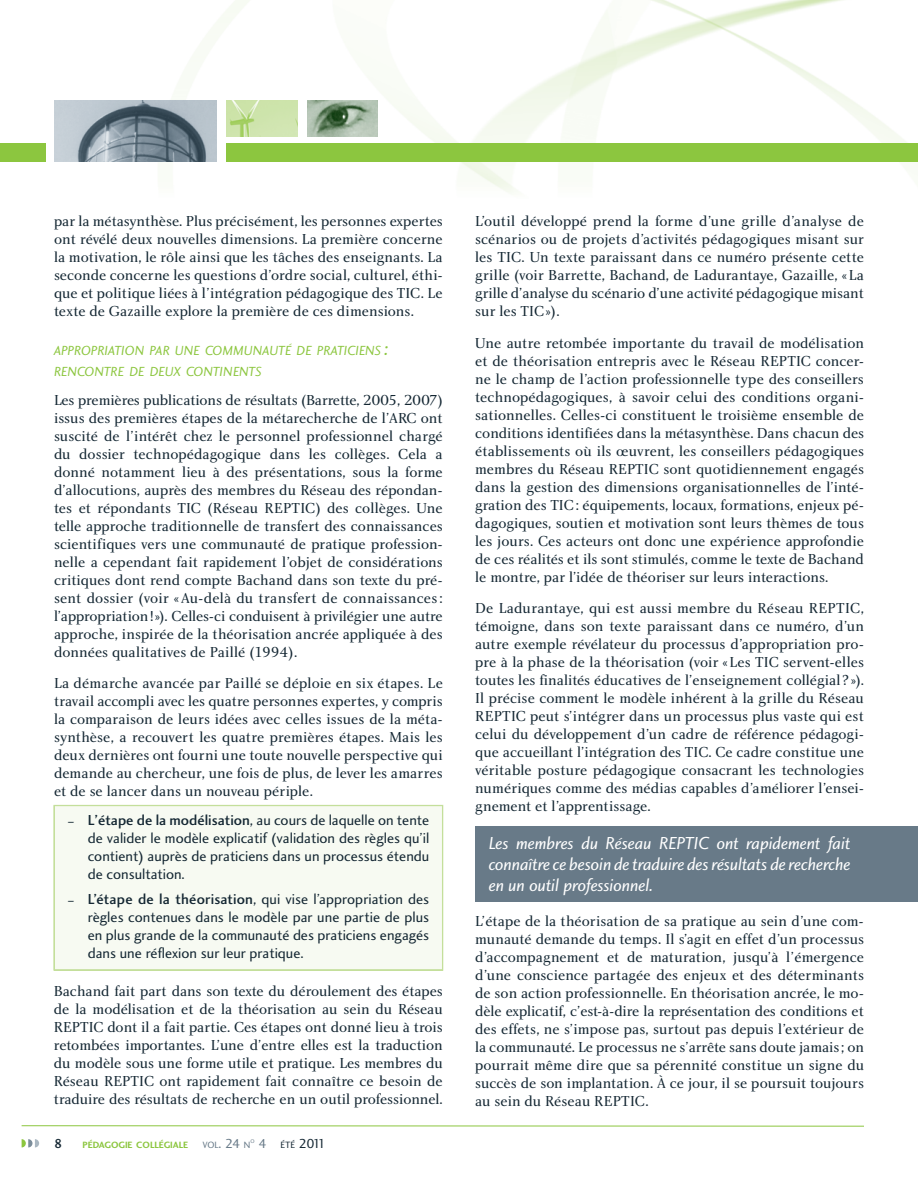
<style>
.page{position:relative;width:918px;height:1188px;background:#fff}
.page>*{position:absolute;margin:0;border:0;box-sizing:border-box;transform-origin:0 0}
.t1{font:18px/21px "Charlotte Sans Book Italic Plain";letter-spacing:-.01em;color:#fff;text-align:justify}
.t2{font:15px/18px "Charlotte Book Plain";color:#142733;text-align:justify}
.t3{font:15px/18px "Charlotte Sans Book Plain";color:#142733;text-align:justify}
.t4{font:13.65px/21px "Charlotte Sans Book Italic Plain";letter-spacing:-.005em;color:#8cc63f}
.t5{font:13.5px "Charlotte Sans Book Plain";color:#142733}
.t6{font:13.5px "Charlotte Sans Medium Plain";color:#142733}
.t7{font:9.45px "Charlotte Sans Bold Plain";color:#8cc63f}
.t8{font:9.45px "Charlotte Sans Book Plain";color:#687a88}
.t9{font:5.55px "Charlotte Sans Book Plain";color:#687a88}
.s1{font-size:19.5px}
.s2{font-family:"Charlotte Sans Medium Plain";font-size:12px}
.s3{font-family:"Charlotte Sans Medium Plain"}
.s4{font-size:13.5px}
.s5{color:#687a88}
.s6{font-size:9.45px}
</style>
<div class="page">
<img style="left:0;top:0;width:918px;height:193px">
<div style="left:54px;top:805px;width:389px;height:165px;background:#f7faf2"></div>
<img style="left:55px;top:101px;width:162px;height:61px">
<img style="left:307px;top:101px;width:71px;height:36px">
<img style="left:227px;top:101px;width:70px;height:36px">
<div style="left:475px;top:826px;width:443px;height:76px;background:#687a88"></div>
<hr style="left:22px;top:1125px;width:842px;height:2px;background:#8cc63f">
<div style="left:227px;top:144px;width:691px;height:18px;background:#8cc63f"></div>
<div style="left:0;top:144px;width:46px;height:18px;background:#8cc63f"></div>
<svg style="left:22px;top:1139px;width:17px;height:9px"></svg>
<p class="t2" style="left:54px;top:213px;width:390px">par la métasynthèse. Plus précisément, les personnes expertes ont révélé deux nouvelles dimensions. La première concerne la motivation, le rôle ainsi que les tâches des enseignants. La seconde concerne les questions d’ordre social, culturel, éthi&shy;que et politique liées à l’intégration pédagogique des TIC. Le texte de Gazaille explore la première de ces dimensions.</p>
<p class="t4" style="left:54px;top:342px;width:336px">APPROPRIATION PAR UNE COMMUNAUTÉ DE PRATICIENS <span class="s1">:<br></span>RENCONTRE DE DEUX CONTINENTS</p>
<p class="t2" style="left:54px;top:392px;width:390px">Les premières publications de résultats (Barrette, 2005, 2007) issus des premières étapes de la métarecherche de l’ARC ont suscité de l’intérêt chez le personnel professionnel chargé du dossier technopédagogique dans les collèges. Cela a donné notamment lieu à des présentations, sous la forme d’allocutions, auprès des membres du Réseau des répondan&shy;tes et répondants TIC (Réseau REPTIC) des collèges. Une telle approche traditionnelle de transfert des connaissances scientifiques vers une communauté de pratique profession&shy;nelle a cependant fait rapidement l’objet de considérations critiques dont rend compte Bachand dans son texte du pré&shy;sent dossier (voir « Au-delà du transfert de connaissances : l’appropriation ! »). Celles-ci conduisent à privilégier une autre approche, inspirée de la théorisation ancrée appliquée à des données qualitatives de Paillé (1994).</p>
<p class="t2" style="left:54px;top:675px;width:391px">La démarche avancée par Paillé se déploie en six étapes. Le travail accompli avec les quatre personnes expertes, y compris la comparaison de leurs idées avec celles issues de la méta&shy;synthèse, a recouvert les quatre premières étapes. Mais les deux dernières ont fourni une toute nouvelle perspective qui demande au chercheur, une fois de plus, de lever les amarres et de se lancer dans un nouveau périple.</p>
<p class="t3" style="left:88px;top:812px;width:343px;text-indent:-20px"><span class="s2">–</span> <span class="s3">L’étape de la modélisation</span>, au cours de laquelle on tente de valider le modèle explicatif (validation des règles qu’il contient) auprès de praticiens dans un processus étendu de consultation.</p>
<p class="t3" style="left:88px;top:891px;width:343px;text-indent:-20px"><span class="s2">–</span> <span class="s3">L’étape de la théorisation</span>, qui vise l’appropriation des règles contenues dans le modèle par une partie de plus en plus grande de la communauté des praticiens engagés dans une réflexion sur leur pratique.</p>
<p class="t2" style="left:54px;top:983px;width:390px">Bachand fait part dans son texte du déroulement des étapes de la modélisation et de la théorisation au sein du Réseau REPTIC dont il a fait partie. Ces étapes ont donné lieu à trois retombées importantes. L’une d’entre elles est la traduction du modèle sous une forme utile et pratique. Les membres du Réseau REPTIC ont rapidement fait connaître ce besoin de traduire des résultats de recherche en un outil professionnel.</p>
<p class="t6" style="left:54px;top:1138px;width:10px">8</p>
<p class="t7" style="left:82px;top:1141px;width:107px">PÉDAGOGIE COLLÉGIALE</p>
<p class="t8" style="left:202px;top:1141px;width:49px">VOL<span class="s4">. 24</span> N</p>
<p class="t9" style="left:250px;top:1139px;width:6px">O</p>
<p class="t5" style="left:258px;top:1138px;width:69px"><span class="s5">4</span> <span class="s6">ÉTÉ</span> 2011</p>
<p class="t2" style="left:475px;top:213px;width:390px">L’outil développé prend la forme d’une grille d’analyse de scénarios ou de projets d’activités pédagogiques misant sur les TIC. Un texte paraissant dans ce numéro présente cette grille (voir Barrette, Bachand, de Ladurantaye, Gazaille, « La grille d’analyse du scénario d’une activité pédagogique misant sur les TIC »).</p>
<p class="t2" style="left:475px;top:335px;width:390px">Une autre retombée importante du travail de modélisation et de théorisation entrepris avec le Réseau REPTIC concer&shy;ne le champ de l’action professionnelle type des conseillers technopédagogiques, à savoir celui des conditions organi&shy;sationnelles. Celles-ci constituent le troisième ensemble de conditions identifiées dans la métasynthèse. Dans chacun des établissements où ils œuvrent, les conseillers pédagogiques membres du Réseau REPTIC sont quotidiennement engagés dans la gestion des dimensions organisationnelles de l’inté&shy;gration des TIC : équipements, locaux, formations, enjeux pé&shy;dagogiques, soutien et motivation sont leurs thèmes de tous les jours. Ces acteurs ont donc une expérience approfondie de ces réalités et ils sont stimulés, comme le texte de Bachand le montre, par l’idée de théoriser sur leurs interactions.</p>
<p class="t2" style="left:475px;top:600px;width:390px">De Ladurantaye, qui est aussi membre du Réseau REPTIC, témoigne, dans son texte paraissant dans ce numéro, d’un autre exemple révélateur du processus d’appropriation pro&shy;pre à la phase de la théorisation (voir « Les TIC servent-elles toutes les finalités éducatives de l’enseignement collégial ? »).<br>Il précise comment le modèle inhérent à la grille du Réseau REPTIC peut s’intégrer dans un processus plus vaste qui est celui du développement d’un cadre de référence pédagogi&shy;que accueillant l’intégration des TIC. Ce cadre constitue une véritable posture pédagogique consacrant les technologies numériques comme des médias capables d’améliorer l’ensei&shy;gnement et l’apprentissage.</p>
<p class="t1" style="left:489px;top:834px;width:363px">Les membres du Réseau REPTIC ont rapidement fait connaître ce besoin de traduire des résultats de recherche en un outil professionnel.</p>
<p class="t2" style="left:475px;top:913px;width:390px">L’étape de la théorisation de sa pratique au sein d’une com&shy;munauté demande du temps. Il s’agit en effet d’un processus d’accompagnement et de maturation, jusqu’à l’émergence d’une conscience partagée des enjeux et des déterminants de son action professionnelle. En théorisation ancrée, le mo&shy;dèle explicatif, c’est-à-dire la représentation des conditions et des effets, ne s’impose pas, surtout pas depuis l’extérieur de la communauté. Le processus ne s’arrête sans doute jamais ; on pourrait même dire que sa pérennité constitue un signe du succès de son implantation. À ce jour, il se poursuit toujours au sein du Réseau REPTIC.</p>
</div>
